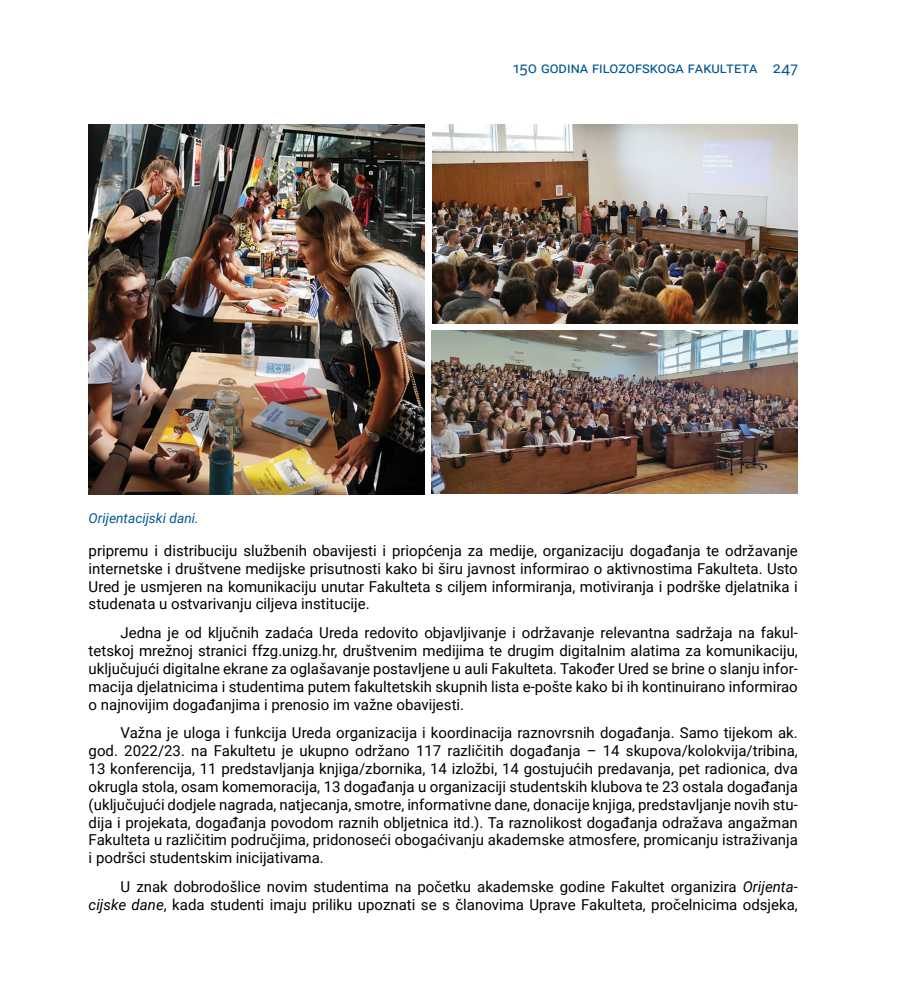
<style>
.page{position:relative;width:922px;height:993px;background:#fff}
.page>*{position:absolute;margin:0;border:0;box-sizing:border-box;transform-origin:0 0}
.t1{font:15px/17.9px "Roboto";color:#000;text-align:justify}
.t2{font:15px "Roboto";color:#005793}
.t3{font:italic 13.75px "Roboto";color:#005793}
.s1{font-style:italic}
</style>
<div class="page">
<img style="left:432px;top:124px;width:365px;height:199px">
<img style="left:431px;top:330px;width:366px;height:164px">
<img style="left:89px;top:125px;width:335px;height:369px">
<p class="t3" style="left:89px;top:508px;width:111px">Orijentacijski dani.</p>
<p class="t2" style="left:512px;top:57px;width:287px">150 godina filozofskoga fakulteta 247</p>
<p class="t1" style="left:89px;top:540px;width:710px">pripremu i distribuciju službenih obavijesti i priopćenja za medije, organizaciju događanja te održavanje internetske i društvene medijske prisutnosti kako bi širu javnost informirao o aktivnostima Fakulteta. Usto Ured je usmjeren na komunikaciju unutar Fakulteta s ciljem informiranja, motiviranja i podrške djelatnika i studenata u ostvarivanju ciljeva institucije.</p>
<p class="t1" style="left:89px;top:623px;width:710px;text-indent:32px">Jedna je od ključnih zadaća Ureda redovito objavljivanje i održavanje relevantna sadržaja na fakul&shy;tetskoj mrežnoj stranici ffzg.unizg.hr, društvenim medijima te drugim digitalnim alatima za komunikaciju, uključujući digitalne ekrane za oglašavanje postavljene u auli Fakulteta. Također Ured se brine o slanju infor&shy;macija djelatnicima i studentima putem fakultetskih skupnih lista e-pošte kako bi ih kontinuirano informirao o najnovijim događanjima i prenosio im važne obavijesti.</p>
<p class="t1" style="left:89px;top:723px;width:710px;text-indent:32px">Važna je uloga i funkcija Ureda organizacija i koordinacija raznovrsnih događanja. Samo tijekom ak. god. 2022/23. na Fakultetu je ukupno održano 117 različitih događanja – 14 skupova/kolokvija/tribina, 13 konferencija, 11 predstavljanja knjiga/zbornika, 14 izložbi, 14 gostujućih predavanja, pet radionica, dva okrugla stola, osam komemoracija, 13 događanja u organizaciji studentskih klubova te 23 ostala događanja (uključujući dodjele nagrada, natjecanja, smotre, informativne dane, donacije knjiga, predstavljanje novih stu&shy;dija i projekata, događanja povodom raznih obljetnica itd.). Ta raznolikost događanja odražava angažman Fakulteta u različitim područjima, pridonoseći obogaćivanju akademske atmosfere, promicanju istraživanja i podršci studentskim inicijativama.</p>
<p class="t1" style="left:89px;top:876px;width:710px;text-align:right">U znak dobrodošlice novim studentima na početku akademske godine Fakultet organizira <span class="s1">Orijenta&shy;cijske dane</span>, kada studenti imaju priliku upoznati se s članovima Uprave Fakulteta, pročelnicima odsjeka,</p>
</div>
